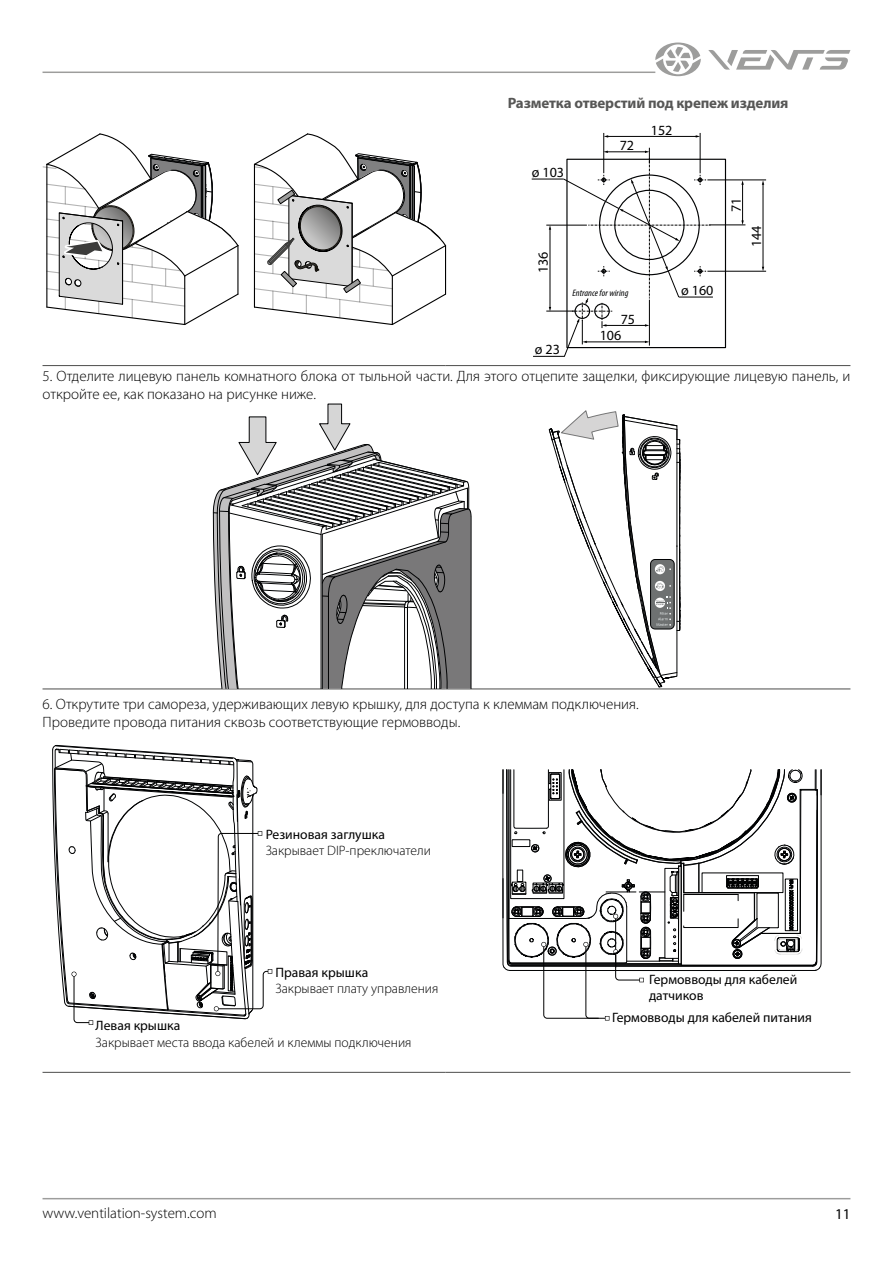
<style>
.page{position:relative;width:893px;height:1263px;background:#fff}
.page>*{position:absolute;margin:0;border:0;box-sizing:border-box;transform-origin:0 0}
.t1{font:300 15px/18px "Myriad Pro";color:#000}
.t2{font:700 15px "Myriad Pro";letter-spacing:-.01em;color:#575756}
.t3{font:15px "Myriad Pro";color:#000}
.t4{font:14.1px/16.2px "Myriad Pro";color:#000}
.t5{font:13.65px/16.4px "Myriad Pro";color:#000}
.t6{font:300 13.65px "Myriad Pro";color:#000}
.t7{font:italic condensed 9.45px "Myriad Pro";letter-spacing:.005em;color:#010203;scale:1.04 1}
</style>
<div class="page">
<hr style="left:43px;top:1198px;width:807px;height:1px;background:#9d9d9c">
<hr style="left:43px;top:72px;width:612px;height:1px;background:#9d9d9c">
<svg style="left:708px;top:50px;width:142px;height:20px"></svg>
<svg style="left:655px;top:43px;width:46px;height:33px"></svg>
<hr style="left:43px;top:365px;width:403px;height:1px;background:#575756">
<hr style="left:446px;top:365px;width:404px;height:1px;background:#575756">
<hr style="left:43px;top:1072px;width:403px;height:1px;background:#575756">
<hr style="left:446px;top:1072px;width:404px;height:1px;background:#575756">
<hr style="left:43px;top:688px;width:403px;height:1px;background:#575756">
<hr style="left:446px;top:688px;width:404px;height:1px;background:#575756">
<svg style="left:43px;top:133px;width:196px;height:192px"></svg>
<svg style="left:253px;top:133px;width:193px;height:192px"></svg>
<hr style="left:707px;top:180px;width:59px;height:1px;background:#000">
<hr style="left:709px;top:225px;width:36px;height:1px;background:#000">
<hr style="left:679px;top:297px;width:34px;height:1px;background:#000">
<hr style="left:532px;top:179px;width:31px;height:1px;background:#000">
<hr style="left:742px;top:184px;width:1px;height:37px;background:#000">
<svg style="left:741px;top:220px;width:3px;height:5px"></svg>
<hr style="left:763px;top:184px;width:1px;height:84px;background:#000">
<hr style="left:707px;top:271px;width:59px;height:1px;background:#000">
<hr style="left:603px;top:133px;width:1px;height:40px;background:#000">
<hr style="left:607px;top:136px;width:89px;height:1px;background:#000">
<hr style="left:700px;top:133px;width:1px;height:40px;background:#000">
<svg style="left:533px;top:148px;width:177px;height:209px"></svg>
<svg style="left:548px;top:410px;width:132px;height:278px"></svg>
<svg style="left:213px;top:403px;width:258px;height:285px"></svg>
<svg style="left:503px;top:769px;width:319px;height:251px"></svg>
<svg style="left:52px;top:744px;width:220px;height:281px"></svg>
<p class="t2" style="left:508px;top:94px;width:282px">Разметка отверстий под крепеж изделия</p>
<p class="t4" style="left:532px;top:164px;width:34px">ø 103</p>
<p class="t4" style="left:620px;top:137px;width:16px">72</p>
<p class="t4" style="left:651px;top:122px;width:23px">152</p>
<p class="t4" style="left:535px;top:273px;width:23px;rotate:-90deg">136</p>
<p class="t4" style="left:535px;top:341px;width:27px">ø 23</p>
<p class="t7" style="left:572px;top:287px;width:55px">Entrance for wiring</p>
<p class="t4" style="left:600px;top:311px;width:37px;text-indent:21px">75<br>106</p>
<p class="t4" style="left:681px;top:282px;width:34px">ø 160</p>
<p class="t4" style="left:728px;top:212px;width:16px;rotate:-90deg">71</p>
<p class="t4" style="left:748px;top:247px;width:23px;rotate:-90deg">144</p>
<p class="t1" style="left:43px;top:367px;width:809px">5. Отделите лицевую панель комнатного блока от тыльной части. Для этого отцепите защелки, фиксирующие лицевую панель, и откройте ее, как показано на рисунке ниже.</p>
<p class="t1" style="left:43px;top:695px;width:598px">6. Открутите три самореза, удерживающих левую крышку, для доступа к клеммам подключения.<br>Проведите провода питания сквозь соответствующие гермовводы.</p>
<p class="t5" style="left:266px;top:826px;width:121px">Резиновая заглушка</p>
<p class="t6" style="left:266px;top:843px;width:167px">Закрывает DIP-преключатели</p>
<p class="t5" style="left:275px;top:964px;width:94px">Правая крышка</p>
<p class="t6" style="left:275px;top:981px;width:165px">Закрывает плату управления</p>
<p class="t5" style="left:96px;top:1017px;width:86px">Левая крышка</p>
<p class="t6" style="left:96px;top:1034px;width:317px">Закрывает места ввода кабелей и клеммы подключения</p>
<p class="t5" style="left:649px;top:971px;width:150px">Гермовводы для кабелей датчиков</p>
<p class="t5" style="left:612px;top:1009px;width:201px">Гермовводы для кабелей питания</p>
<p class="t1" style="left:43px;top:1204px;width:176px">www.ventilation-system.com</p>
<p class="t3" style="left:835px;top:1204px;width:17px">11</p>
</div>
